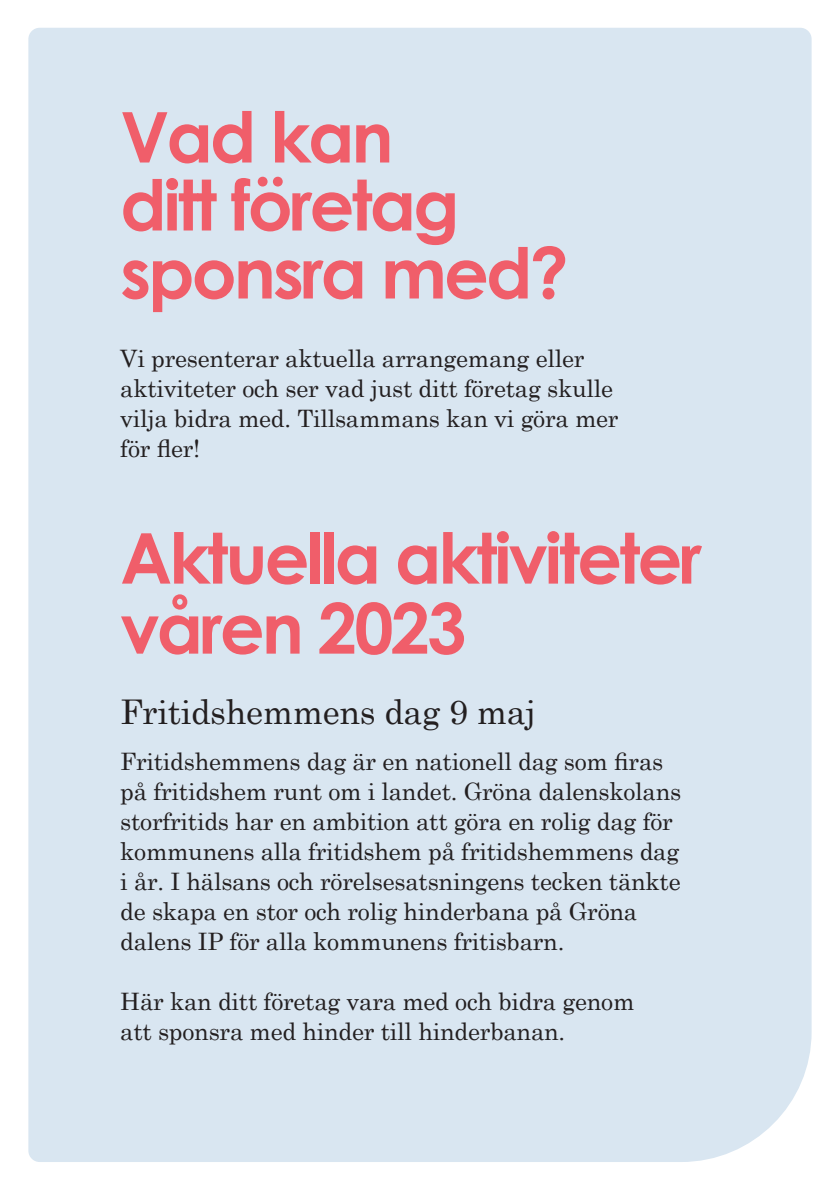
<style>
.page{position:relative;width:840px;height:1191px;background:#fff}
.page>*{position:absolute;margin:0;border:0;box-sizing:border-box;transform-origin:0 0}
.t1{font:700 70px/68px "Century Gothic";letter-spacing:-.04em;color:#f05e6a}
.t2{font:34px "Century Schoolbook";letter-spacing:-.01em;color:#231f20}
.t3{font:24px/30px "Century Schoolbook";letter-spacing:-.01em;color:#231f20}
</style>
<div class="page">
<div style="left:28px;top:28px;width:783px;height:1134px;background:#d9e6f1"></div>
<h1 class="t1" style="left:120px;top:101px;width:450px">Vad kan<br>ditt företag sponsra med?</h1>
<p class="t3" style="left:120px;top:343px;width:499px">Vi presenterar aktuella arrangemang eller aktiviteter och ser vad just ditt företag skulle vilja bidra med. Tillsammans kan vi göra mer för fler!</p>
<h1 class="t1" style="left:120px;top:521px;width:583px;line-height:70px">Aktuella aktiviteter våren 2023</h1>
<h2 class="t2" style="left:120px;top:690px;width:416px">Fritidshemmens dag 9 maj</h2>
<p class="t3" style="left:120px;top:745px;width:562px">Fritidshemmens dag är en nationell dag som firas på fritidshem runt om i landet. Gröna dalenskolans storfritids har en ambition att göra en rolig dag för kommunens alla fritidshem på fritidshemmens dag i år. I hälsans och rörelsesatsningens tecken tänkte de skapa en stor och rolig hinderbana på Gröna dalens IP för alla kommunens fritisbarn.</p>
<p class="t3" style="left:120px;top:985px;width:515px">Här kan ditt företag vara med och bidra genom att sponsra med hinder till hinderbanan.</p>
</div>
